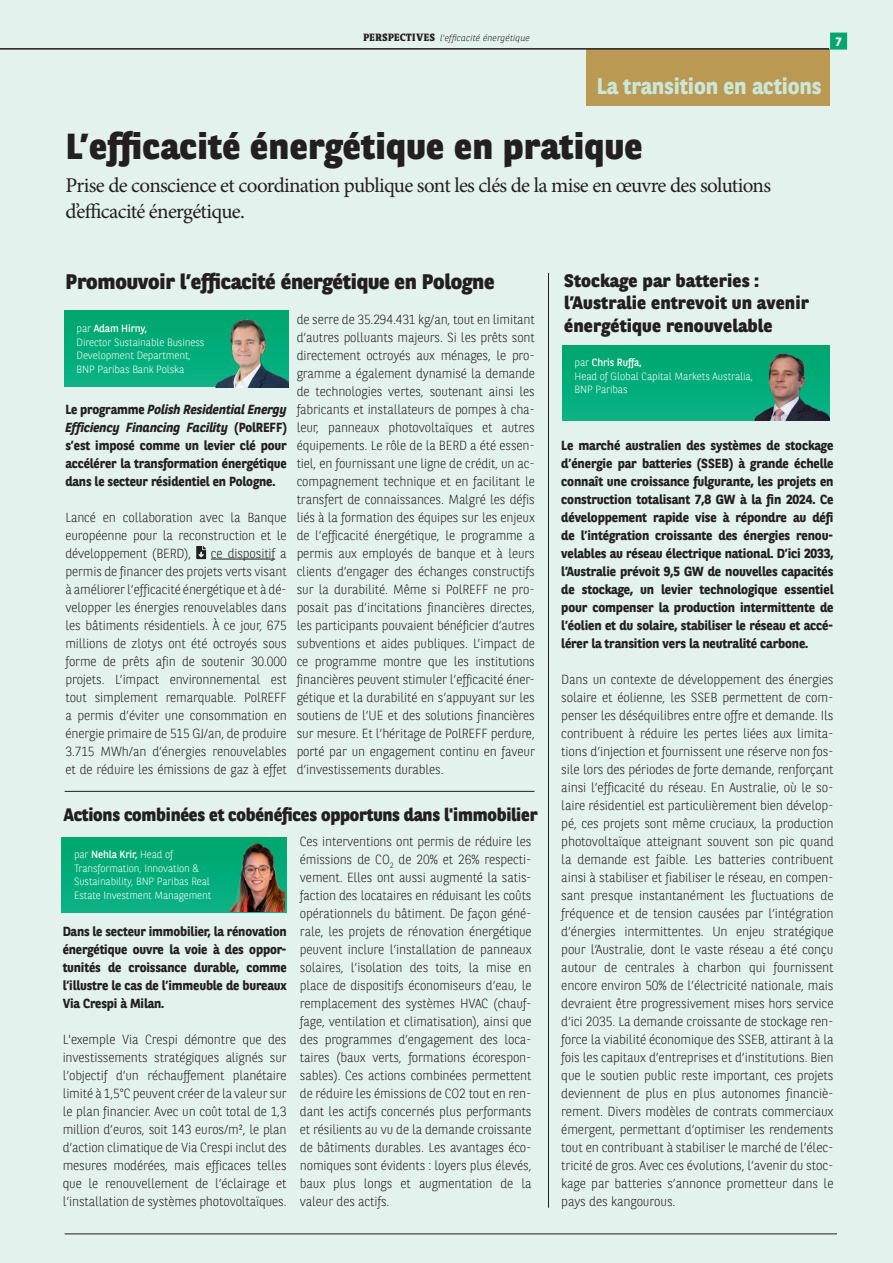
<style>
.page{position:relative;width:893px;height:1263px;background:#e3f2ec}
.page>*{position:absolute;margin:0;border:0;box-sizing:border-box;transform-origin:0 0}
.KOP_CHRONICLE{font:800 36px "BNPP Sans";letter-spacing:.01em;color:#231f20}
.KOP_SACKERS{font:700 22.5px "BNPP Sans";letter-spacing:-.005em;color:#cbe7da}
.IHOUD_nummer{font:21px/25.5px "Minion Pro";letter-spacing:-.03em;color:#231f20}
.t1{font:800 21px "BNPP Sans";letter-spacing:-.01em;color:#231f20}
.t2{font:800 18px/22.5px "BNPP Sans";letter-spacing:.01em;color:#231f20}
.t3{font:800 18px "BNPP Sans";letter-spacing:-.01em;color:#231f20;scale:.96 1}
.KOP_SACKERS-2{font:300 13.2px/18px "BNPP Sans";letter-spacing:-.01em;color:#231f20;text-align:justify;scale:.96 1}
.KOP_SACKERS-3{font:300 13.2px/18px "BNPP Sans";letter-spacing:-.01em;color:#231f20;text-align:justify}
.KOP_SACKERS-4{font:700 13.2px/18px "BNPP Sans";letter-spacing:-.01em;color:#231f20;text-align:justify}
.KOP_SACKERS-5{font:700 13.2px/18px "BNPP Sans";letter-spacing:-.01em;color:#231f20;text-align:justify;scale:.96 1}
.t4{font:700 12px "BNPP Sans";color:#fff}
.t5{font:300 10.5px/13.5px "BNPP Sans";letter-spacing:-.01em;color:#fff}
.KOP_CHRONICLE-2{font:italic 300 9px "BNPP Sans";letter-spacing:.01em;color:#231f20}
.s1{font-family:"BNPP Serif";font-weight:800;font-style:normal;font-size:10.5px}
.s2{font-weight:400}
.s3{font-style:italic}
</style>
<div class="page">
<div style="left:831px;top:33px;width:15px;height:16px;background:#00a66e"></div>
<div style="left:830px;top:33px;width:17px;height:17px;border:2px solid #00a66e"></div>
<hr style="left:65px;top:1233px;width:772px;height:1px;background:#231f20">
<hr style="left:211px;top:559px;width:64px;height:1px;background:#231f20">
<svg style="left:196px;top:546px;width:10px;height:13px"></svg>
<div style="left:562px;top:345px;width:267px;height:76px;background:#00ac79"></div>
<div style="left:64px;top:311px;width:225px;height:76px;background:#00ac79"></div>
<div style="left:62px;top:837px;width:225px;height:76px;background:#00ac79"></div>
<hr style="left:65px;top:791px;width:469px;height:1px;background:#231f20">
<hr style="left:548px;top:273px;width:1px;height:935px;background:#231f20">
<div style="left:586px;top:49px;width:244px;height:56px;background:#ba9952"></div>
<hr style="left:0;top:48px;width:829px;height:2px;background:#231f20">
<img style="left:213px;top:311px;width:76px;height:76px">
<img style="left:227px;top:837px;width:57px;height:75px">
<img style="left:753px;top:352px;width:76px;height:69px">
<p class="KOP_CHRONICLE-2" style="left:363px;top:32px;width:169px"><span class="s1">PERSPECTIVES</span> l'efficacité énergétique</p>
<p class="KOP_SACKERS" style="left:597px;top:71px;width:226px">La transition en actions</p>
<p class="KOP_CHRONICLE" style="left:66px;top:122px;width:578px">L’efficacité énergétique en pratique</p>
<p class="IHOUD_nummer" style="left:65px;top:173px;width:707px">Prise de conscience et coordination publique sont les clés de la mise en œuvre des solutions d’efficacité énergétique.</p>
<p class="t4" style="left:835px;top:33px;width:8px">7</p>
<p class="t1" style="left:65px;top:267px;width:431px">Promouvoir l’efficacité énergétique en Pologne</p>
<p class="t5" style="left:77px;top:321px;width:129px">par <span class="s2">Adam Hirny,<br></span>Director Sustainable Business<br>Development Department,<br>BNP Paribas Bank Polska</p>
<p class="KOP_SACKERS-5" style="left:65px;top:400px;width:232px">Le programme <span class="s3">Polish Residential Energy Efficiency Financing Facility</span> (PolREFF) s’est imposé comme un levier clé pour accélérer la transformation énergétique dans le secteur résidentiel en Pologne.</p>
<p class="KOP_SACKERS-2" style="left:65px;top:508px;width:232px">Lancé en collaboration avec la Banque européenne pour la reconstruction et le développement (BERD),</p>
<p class="KOP_SACKERS-2" style="left:65px;top:544px;width:232px;text-indent:146px">ce dispositif a permis de financer des projets verts visant à améliorer l’efficacité énergétique et à dé&shy;velopper les énergies renouvelables dans les bâtiments résidentiels. À ce jour, 675 millions de zlotys ont été octroyés sous forme de prêts afin de soutenir 30.000 projets. L’impact environnemental est tout simplement remarquable. PolREFF a permis d’éviter une consommation en énergie primaire de 515 GJ/an, de produire 3.715 MWh/an d’énergies renouvelables et de réduire les émissions de gaz à effet</p>
<p class="KOP_SACKERS-2" style="left:297px;top:310px;width:250px">de serre de 35.294.431 kg/an, tout en limitant d’autres polluants majeurs. Si les prêts sont directement octroyés aux ménages, le pro&shy;gramme a également dynamisé la demande de technologies vertes, soutenant ainsi les fabricants et installateurs de pompes à cha&shy;leur, panneaux photovoltaïques et autres équipements. Le rôle de la BERD a été essen&shy;tiel, en fournissant une ligne de crédit, un ac&shy;compagnement technique et en facilitant le transfert de connaissances. Malgré les défis liés à la formation des équipes sur les enjeux de l’efficacité énergétique, le programme a permis aux employés de banque et à leurs clients d’engager des échanges constructifs sur la durabilité. Même si PolREFF ne pro&shy;posait pas d’incitations financières directes, les participants pouvaient bénéficier d’autres subventions et aides publiques. L’impact de ce programme montre que les institutions financières peuvent stimuler l’efficacité éner&shy;gétique et la durabilité en s’appuyant sur les soutiens de l’UE et des solutions financières sur mesure. Et l’héritage de PolREFF perdure, porté par un engagement continu en faveur d’investissements durables.</p>
<p class="t3" style="left:64px;top:802px;width:495px">Actions combinées et cobénéfices opportuns dans l'immobilier</p>
<p class="t5" style="left:74px;top:847px;width:139px">par <span class="s2">Nehla Krir,</span> Head of<br>Transformation, Innovation &amp;<br>Sustainability, BNP Paribas Real<br>Estate Investment Management</p>
<p class="KOP_SACKERS-5" style="left:63px;top:922px;width:235px">Dans le secteur immobilier, la rénovation énergétique ouvre la voie à des oppor&shy;tunités de croissance durable, comme l’illustre le cas de l’immeuble de bureaux Via Crespi à Milan.</p>
<p class="KOP_SACKERS-2" style="left:63px;top:1030px;width:235px">L'exemple Via Crespi démontre que des investissements stratégiques alignés sur l’objectif d’un réchauffement planétaire limité à 1,5°C peuvent créer de la valeur sur le plan financier. Avec un coût total de 1,3 million d’euros, soit 143 euros/m², le plan d’action climatique de Via Crespi inclut des mesures modérées, mais efficaces telles que le renouvellement de l’éclairage et l’installation de systèmes photovoltaïques.</p>
<p class="KOP_SACKERS-2" style="left:300px;top:832px;width:243px">Ces interventions ont permis de réduire les émissions de CO<sub>2</sub> de 20% et 26% respecti&shy;vement. Elles ont aussi augmenté la satis&shy;faction des locataires en réduisant les coûts opérationnels du bâtiment. De façon géné&shy;rale, les projets de rénovation énergétique peuvent inclure l’installation de panneaux solaires, l’isolation des toits, la mise en place de dispositifs économiseurs d’eau, le remplacement des systèmes HVAC (chauf&shy;fage, ventilation et climatisation), ainsi que des programmes d’engagement des loca&shy;taires (baux verts, formations écorespon&shy;sables). Ces actions combinées permettent de réduire les émissions de CO2 tout en ren&shy;dant les actifs concernés plus performants et résilients au vu de la demande croissante de bâtiments durables. Les avantages éco&shy;nomiques sont évidents : loyers plus élevés, baux plus longs et augmentation de la valeur des actifs.</p>
<p class="t2" style="left:564px;top:268px;width:246px">Stockage par batteries : l’Australie entrevoit un avenir énergétique renouvelable</p>
<p class="t5" style="left:575px;top:355px;width:180px">par <span class="s2">Chris Ruffa,<br></span>Head of Global Capital Markets Australia,<br>BNP Paribas</p>
<p class="KOP_SACKERS-4" style="left:561px;top:436px;width:274px">Le marché australien des systèmes de stockage d’énergie par batteries (SSEB) à grande échelle connaît une croissance fulgurante, les projets en construction totalisant 7,8 GW à la fin 2024. Ce développement rapide vise à répondre au défi de l’intégration croissante des énergies renou&shy;velables au réseau électrique national. D’ici 2033, l’Australie prévoit 9,5 GW de nouvelles capacités de stockage, un levier technologique essentiel pour compenser la production intermittente de l’éolien et du solaire, stabiliser le réseau et accé&shy;lérer la transition vers la neutralité carbone.</p>
<p class="KOP_SACKERS-3" style="left:561px;top:670px;width:274px">Dans un contexte de développement des énergies solaire et éolienne, les SSEB permettent de com&shy;penser les déséquilibres entre offre et demande. Ils contribuent à réduire les pertes liées aux limita&shy;tions d’injection et fournissent une réserve non fos&shy;sile lors des périodes de forte demande, renforçant ainsi l’efficacité du réseau. En Australie, où le so&shy;laire résidentiel est particulièrement bien dévelop&shy;pé, ces projets sont même cruciaux, la production photovoltaïque atteignant souvent son pic quand la demande est faible. Les batteries contribuent ainsi à stabiliser et fiabiliser le réseau, en compen&shy;sant presque instantanément les fluctuations de fréquence et de tension causées par l’intégration d’énergies intermittentes. Un enjeu stratégique pour l’Australie, dont le vaste réseau a été conçu autour de centrales à charbon qui fournissent encore environ 50% de l’électricité nationale, mais devraient être progressivement mises hors service d’ici 2035. La demande croissante de stockage ren&shy;force la viabilité économique des SSEB, attirant à la fois les capitaux d’entreprises et d’institutions. Bien que le soutien public reste important, ces projets deviennent de plus en plus autonomes financiè&shy;rement. Divers modèles de contrats commerciaux émergent, permettant d’optimiser les rendements tout en contribuant à stabiliser le marché de l’élec&shy;tricité de gros. Avec ces évolutions, l’avenir du stoc&shy;kage par batteries s’annonce prometteur dans le pays des kangourous.</p>
</div>
